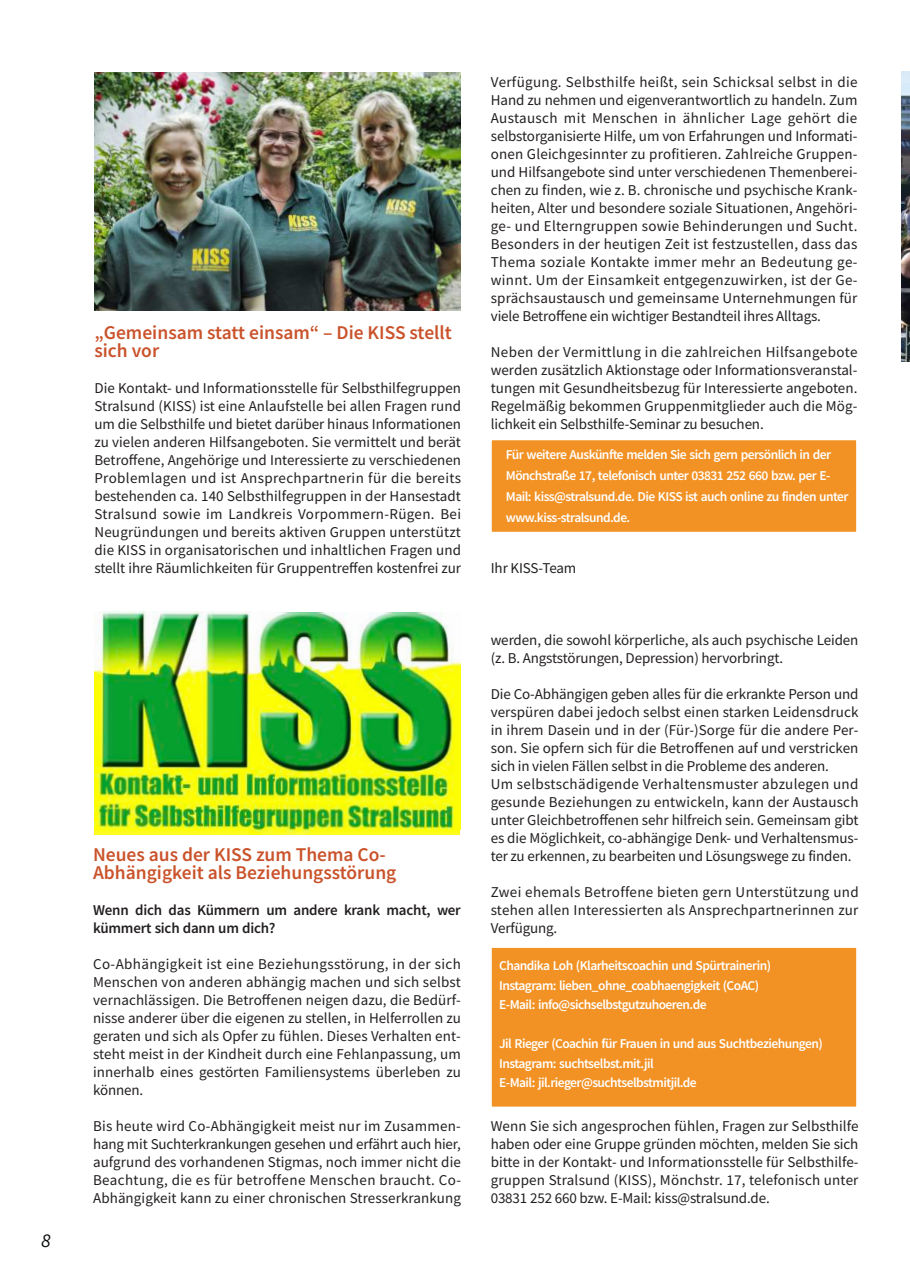
<style>
.page{position:relative;width:910px;height:1280px;background:#fff}
.page>*{position:absolute;margin:0;border:0;box-sizing:border-box;transform-origin:0 0}
.t1{font:600 19.5px/18px "Source Sans Pro";color:#ca532b}
.t2{font:italic 19.5px "Source Sans Pro";color:#070909}
.t3{font:15px/18px "Source Sans Pro";letter-spacing:-.005em;color:#231f20;text-align:justify}
.t4{font:600 15px/18px "Source Sans Pro";letter-spacing:-.015em;color:#231f20}
.t5{font:600 13.5px/19.5px "Source Sans Pro";letter-spacing:-.04em;color:#fff}
</style>
<div class="page">
<div style="left:490px;top:946px;width:368px;height:163px;background:#f29225;border:2px solid #fff"></div>
<img style="left:94px;top:612px;width:367px;height:223px">
<img style="left:94px;top:73px;width:367px;height:238px">
<div style="left:489px;top:438px;width:369px;height:96px;background:#f29225;border:2px solid #fff"></div>
<img style="left:901px;top:72px;width:9px;height:290px">
<h1 class="t2" style="left:41px;top:1228px;width:11px">8</h1>
<h1 class="t1" style="left:94px;top:323px;width:359px">„Gemeinsam statt einsam“ – Die KISS stellt sich vor</h1>
<p class="t3" style="left:94px;top:378px;width:368px">Die Kontakt- und Informationsstelle für Selbsthilfegruppen Stralsund (KISS) ist eine Anlaufstelle bei allen Fragen rund um die Selbsthilfe und bietet darüber hinaus Informationen zu vielen anderen Hilfsangeboten. Sie vermittelt und berät Betro昀昀ene, Angehörige und Interessierte zu verschiedenen Problemlagen und ist Ansprechpartnerin für die bereits bestehenden ca. 140 Selbsthilfegruppen in der Hansestadt Stralsund sowie im Landkreis Vorpommern-Rügen. Bei Neugründungen und bereits aktiven Gruppen unterstützt die KISS in organisatorischen und inhaltlichen Fragen und stellt ihre Räumlichkeiten für Gruppentre昀昀en kostenfrei zur</p>
<h1 class="t1" style="left:93px;top:845px;width:305px">Neues aus der KISS zum Thema Co-<br>Abhängigkeit als Beziehungsstörung</h1>
<p class="t4" style="left:93px;top:900px;width:369px">Wenn dich das Kümmern um andere krank macht, wer kümmert sich dann um dich?</p>
<p class="t3" style="left:93px;top:954px;width:369px">Co-Abhängigkeit ist eine Beziehungsstörung, in der sich Menschen von anderen abhängig machen und sich selbst vernachlässigen. Die Betro昀昀enen neigen dazu, die Bedürf&shy;nisse anderer über die eigenen zu stellen, in Helferrollen zu geraten und sich als Opfer zu fühlen. Dieses Verhalten ent&shy;steht meist in der Kindheit durch eine Fehlanpassung, um innerhalb eines gestörten Familiensystems überleben zu können.</p>
<p class="t3" style="left:93px;top:1116px;width:369px">Bis heute wird Co-Abhängigkeit meist nur im Zusammen&shy;hang mit Suchterkrankungen gesehen und erfährt auch hier, aufgrund des vorhandenen Stigmas, noch immer nicht die Beachtung, die es für betroffene Menschen braucht. Co-Abhängigkeit kann zu einer chronischen Stresserkrankung</p>
<p class="t3" style="left:491px;top:72px;width:368px">Verfügung. Selbsthilfe heißt, sein Schicksal selbst in die Hand zu nehmen und eigenverantwortlich zu handeln. Zum Austausch mit Menschen in ähnlicher Lage gehört die selbstorganisierte Hilfe, um von Erfahrungen und Informati&shy;onen Gleichgesinnter zu profitieren. Zahlreiche Gruppen&shy;und Hilfsangebote sind unter verschiedenen Themenberei&shy;chen zu finden, wie z. B. chronische und psychische Krank&shy;heiten, Alter und besondere soziale Situationen, Angehöri&shy;ge- und Elterngruppen sowie Behinderungen und Sucht.<br>Besonders in der heutigen Zeit ist festzustellen, dass das Thema soziale Kontakte immer mehr an Bedeutung ge&shy;winnt. Um der Einsamkeit entgegenzuwirken, ist der Ge&shy;sprächsaustausch und gemeinsame Unternehmungen für viele Betro昀昀ene ein wichtiger Bestandteil ihres Alltags.</p>
<p class="t3" style="left:491px;top:342px;width:368px">Neben der Vermittlung in die zahlreichen Hilfsangebote werden zusätzlich Aktionstage oder Informationsveranstal&shy;tungen mit Gesundheitsbezug für Interessierte angeboten.<br>Regelmäßig bekommen Gruppenmitglieder auch die Mög&shy;lichkeit ein Selbsthilfe-Seminar zu besuchen.</p>
<p class="t5" style="left:506px;top:443px;width:344px;line-height:21px">Für weitere Auskün昀琀e melden Sie sich gern persönlich in der Mönchstraße 17, telefonisch unter 03831 252 660 bzw. per E-Mail: kiss@stralsund.de. Die KISS ist auch online zu finden unter www.kiss-stralsund.de.</p>
<p class="t3" style="left:491px;top:558px;width:87px">Ihr KISS-Team</p>
<p class="t3" style="left:491px;top:630px;width:369px">werden, die sowohl körperliche, als auch psychische Leiden (z. B. Angststörungen, Depression) hervorbringt.</p>
<p class="t3" style="left:491px;top:684px;width:369px;text-align:left">Die Co-Abhängigen geben alles für die erkrankte Person und verspüren dabei jedoch selbst einen starken Leidensdruck in ihrem Dasein und in der (Für-)Sorge für die andere Per&shy;son. Sie opfern sich für die Betro昀昀enen auf und verstricken sich in vielen Fällen selbst in die Probleme des anderen.<br>Um selbstschädigende Verhaltensmuster abzulegen und gesunde Beziehungen zu entwickeln, kann der Austausch unter Gleichbetro昀昀enen sehr hilfreich sein. Gemeinsam gibt es die Möglichkeit, co-abhängige Denk- und Verhaltensmus&shy;ter zu erkennen, zu bearbeiten und Lösungswege zu finden.</p>
<p class="t3" style="left:491px;top:882px;width:370px">Zwei ehemals Betroffene bieten gern Unterstützung und stehen allen Interessierten als Ansprechpartnerinnen zur Verfügung.</p>
<p class="t5" style="left:499px;top:956px;width:273px">Chandika Loh (Klarheitscoachin und Spürtrainerin)<br>Instagram: lieben_ohne_coabhaengigkeit (CoAC)<br>E-Mail: info@sichselbstgutzuhoeren.de</p>
<p class="t5" style="left:499px;top:1034px;width:325px">Jil Rieger (Coachin für Frauen in und aus Suchtbeziehungen)<br>Instagram: suchtselbst.mit.jil<br>E-Mail: jil.rieger@suchtselbstmitjil.de</p>
<p class="t3" style="left:491px;top:1116px;width:369px">Wenn Sie sich angesprochen fühlen, Fragen zur Selbsthilfe haben oder eine Gruppe gründen möchten, melden Sie sich bitte in der Kontakt- und Informationsstelle für Selbsthilfe&shy;gruppen Stralsund (KISS), Mönchstr. 17, telefonisch unter 03831 252 660 bzw. E-Mail: kiss@stralsund.de.</p>
</div>
